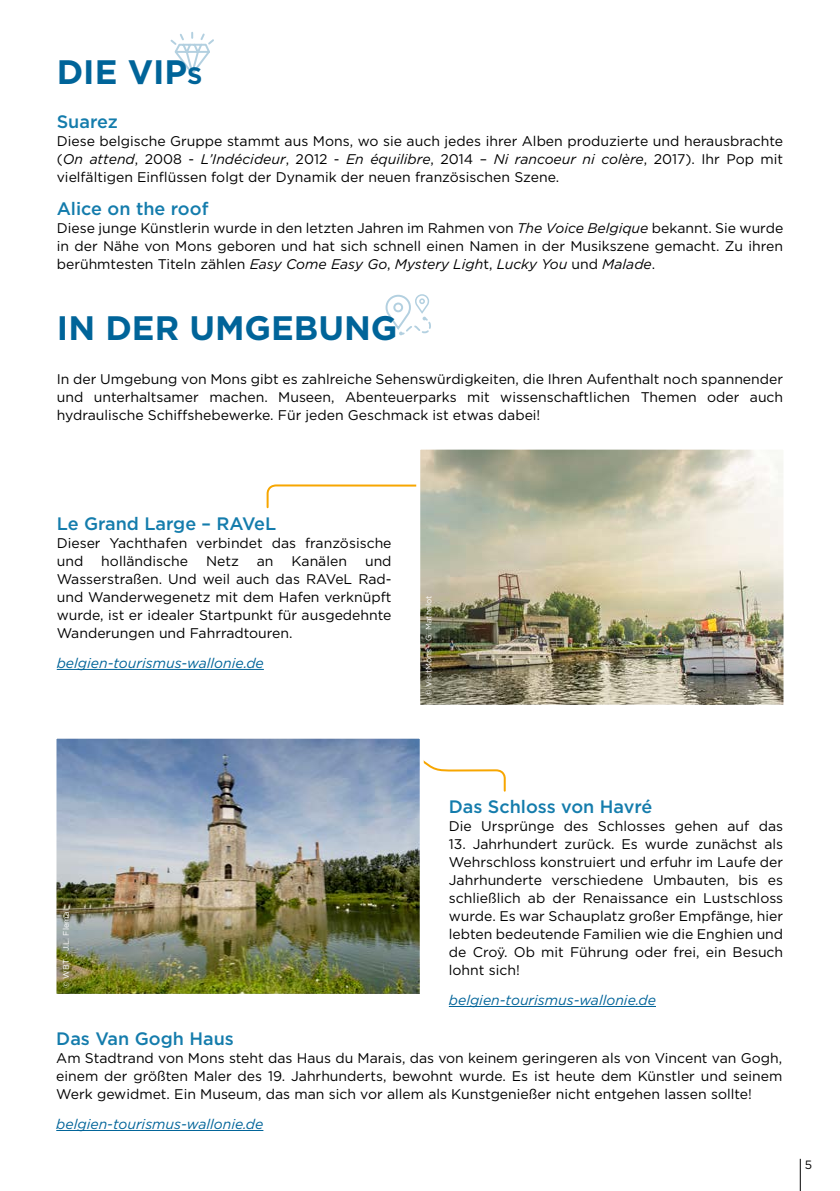
<style>
.page{position:relative;width:840px;height:1191px;background:#fff}
.page>*{position:absolute;margin:0;border:0;box-sizing:border-box;transform-origin:0 0}
.t1{font:700 34px "Gotham";color:#006499}
.t2{font:500 18px "Gotham";color:#147cac}
.t3{font:14px/18px "Gotham";color:#000;text-align:justify}
.t4{font:italic 14px "Gotham";color:#006499}
.t5{font:12px "Gotham";color:#000}
.t6{font:8px "Gotham";color:#fff}
.s1{font-size:23.8px}
.s2{font-style:italic}
</style>
<div class="page">
<svg style="left:425px;top:761px;width:81px;height:31px"></svg>
<hr style="left:57px;top:669px;width:207px;height:1px;background:#006499">
<hr style="left:56px;top:1130px;width:207px;height:1px;background:#006499">
<hr style="left:448px;top:1006px;width:207px;height:1px;background:#006499">
<img style="left:56px;top:738px;width:369px;height:256px">
<svg style="left:266px;top:484px;width:148px;height:25px"></svg>
<img style="left:414px;top:449px;width:370px;height:256px">
<svg style="left:170px;top:32px;width:44px;height:43px"></svg>
<svg style="left:385px;top:294px;width:46px;height:41px"></svg>
<hr style="left:799px;top:1158px;width:1px;height:33px;background:#000">
<h1 class="t1" style="left:57px;top:49px;width:147px">DIE VIP<span class="s1">s</span></h1>
<p class="t2" style="left:57px;top:109px;width:63px">Suarez</p>
<p class="t3" style="left:57px;top:131px;width:727px">Diese belgische Gruppe stammt aus Mons, wo sie auch jedes ihrer Alben produzierte und herausbrachte (<span class="s2">On attend</span>, 2008 - <span class="s2">L’Indécideur</span>, 2012 - <span class="s2">En équilibre</span>, 2014 – <span class="s2">Ni rancoeur ni colère</span>, 2017). Ihr Pop mit vielfältigen Einflüssen folgt der Dynamik der neuen französischen Szene.</p>
<p class="t2" style="left:57px;top:197px;width:153px">Alice on the roof</p>
<p class="t3" style="left:57px;top:219px;width:727px">Diese junge Künstlerin wurde in den letzten Jahren im Rahmen von <span class="s2">The Voice Belgique</span> bekannt. Sie wurde in der Nähe von Mons geboren und hat sich schnell einen Namen in der Musikszene gemacht. Zu ihren berühmtesten Titeln zählen <span class="s2">Easy Come Easy Go</span>, <span class="s2">Mystery Ligh</span>t, <span class="s2">Lucky You</span> und <span class="s2">Malade</span>.</p>
<h1 class="t1" style="left:57px;top:306px;width:342px">IN DER UMGEBUNG</h1>
<p class="t3" style="left:57px;top:370px;width:727px">In der Umgebung von Mons gibt es zahlreiche Sehenswürdigkeiten, die Ihren Aufenthalt noch spannender und unterhaltsamer machen. Museen, Abenteuerparks mit wissenschaftlichen Themen oder auch hydraulische Schiffshebewerke. Für jeden Geschmack ist etwas dabei!</p>
<p class="t2" style="left:57px;top:512px;width:221px">Le Grand Large – RAVeL</p>
<p class="t3" style="left:57px;top:534px;width:336px">Dieser Yachthafen verbindet das französische und</p>
<p class="t3" style="left:57px;top:552px;width:336px;text-indent:308px">und Wasserstraßen. Und weil auch das RAVeL Rad&shy;und Wanderwegenetz mit dem Hafen verknüpft wurde, ist er idealer Startpunkt für ausgedehnte Wanderungen und Fahrradtouren.</p>
<p class="t4" style="left:57px;top:655px;width:208px">belgien-tourismus-wallonie.de</p>
<p class="t3" style="left:101px;top:552px;width:88px">holländische</p>
<p class="t3" style="left:206px;top:552px;width:34px">Netz</p>
<p class="t3" style="left:257px;top:552px;width:18px">an</p>
<p class="t3" style="left:291px;top:552px;width:57px">Kanälen</p>
<p class="t6" style="left:423px;top:696px;width:102px;rotate:-90deg">© VisitMons - G. Mathelot</p>
<p class="t6" style="left:61px;top:988px;width:80px;rotate:-90deg">© WBT - J.L. Flemal</p>
<p class="t2" style="left:448px;top:795px;width:205px">Das Schloss von Havré</p>
<p class="t3" style="left:448px;top:817px;width:335px">Die Ursprünge des Schlosses gehen auf das</p>
<p class="t3" style="left:448px;top:835px;width:336px">13. Jahrhundert zurück. Es wurde zunächst als Wehrschloss konstruiert und erfuhr im Laufe der Jahrhunderte verschiedene Umbauten, bis es schließlich ab der Renaissance ein Lustschloss wurde. Es war Schauplatz großer Empfänge, hier lebten bedeutende Familien wie die Enghien und de Croÿ. Ob mit Führung oder frei, ein Besuch lohnt sich!</p>
<p class="t4" style="left:448px;top:992px;width:208px">belgien-tourismus-wallonie.de</p>
<p class="t2" style="left:56px;top:1027px;width:179px">Das Van Gogh Haus</p>
<p class="t3" style="left:56px;top:1049px;width:727px">Am Stadtrand von Mons steht das Haus du Marais, das von keinem geringeren als von Vincent van Gogh, einem der größten Maler des 19. Jahrhunderts, bewohnt wurde. Es ist heute dem Künstler und seinem Werk gewidmet. Ein Museum, das man sich vor allem als Kunstgenießer nicht entgehen lassen sollte!</p>
<p class="t4" style="left:56px;top:1116px;width:208px">belgien-tourismus-wallonie.de</p>
<p class="t5" style="left:804px;top:1156px;width:9px">5</p>
</div>
